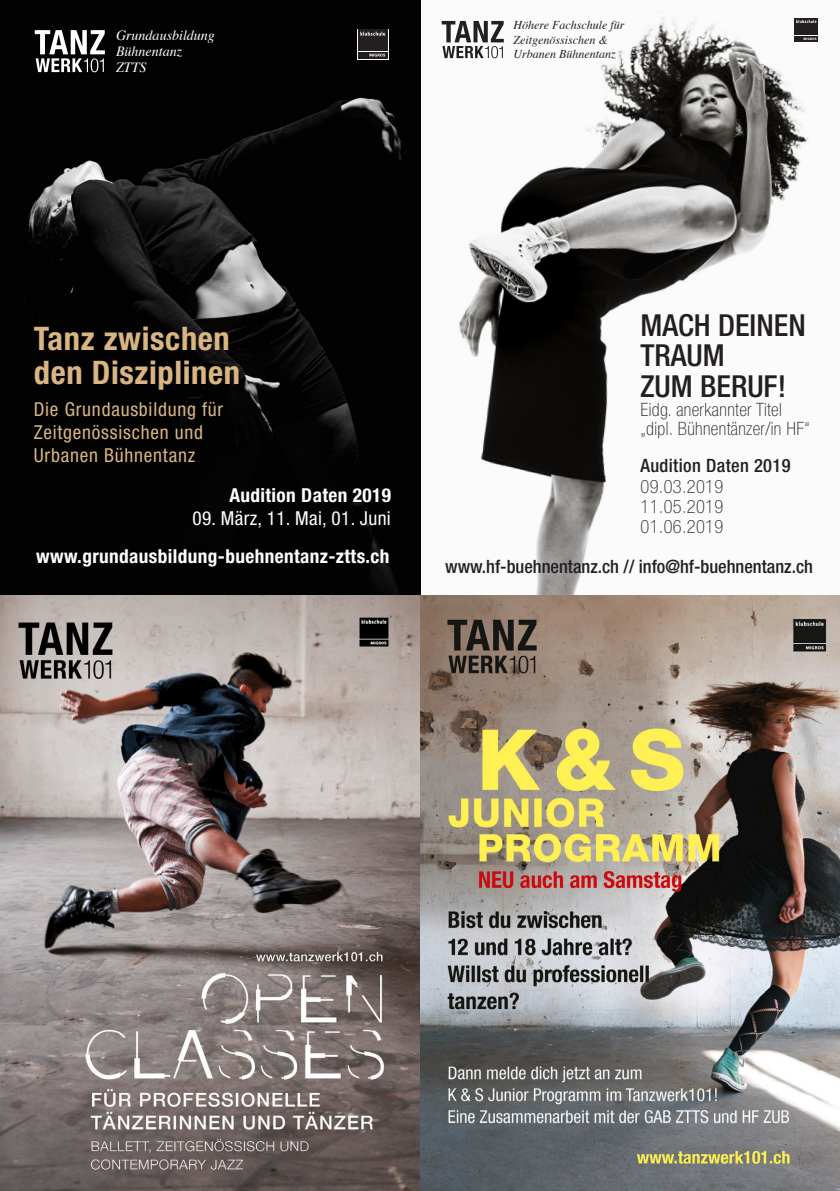
<style>
.page{position:relative;width:840px;height:1191px;background:#fff}
.page>*{position:absolute;margin:0;border:0;box-sizing:border-box;transform-origin:0 0}
.t1{font:700 condensed 32.4px/34.4px "Helvetica Neue LT";letter-spacing:.02em;color:#d9b581}
.t2{font:500 condensed 30.4px/30.4px "Helvetica Neue LT Std";color:#231f20}
.t3{font:condensed 19.2px/23px "Helvetica Neue LT";letter-spacing:.04em;color:#d9b581}
.t4{font:700 condensed 19.2px "Helvetica Neue LT";letter-spacing:.02em;color:#fff}
.t5{font:condensed 19.2px "Helvetica Neue LT";letter-spacing:.02em;color:#fff}
.t6{font:100 condensed 18.4px/20.2px "Helvetica Neue LT Std";letter-spacing:.02em;color:#231f20}
.t7{font:500 condensed 18.4px "Helvetica Neue LT";color:#231f20}
.t8{font:500 condensed 18.4px "Helvetica Neue LT Std";letter-spacing:.02em;color:#231f20}
.t9{font:italic 14px/16px "Times";color:#fff}
.t10{font:italic 12px/14.4px "Times";color:#231f20}
</style>
<div class="page">
<img style="left:0;top:0;width:839px;height:1191px">
<div style="left:794px;top:36px;width:23px;height:6px;background:#231f20"></div>
<div style="left:794px;top:18px;width:23px;height:17px;background:#231f20"></div>
<svg style="left:794px;top:35px;width:23px;height:5px"></svg>
<svg style="left:796px;top:20px;width:20px;height:3px"></svg>
<svg style="left:441px;top:21px;width:62px;height:37px"></svg>
<svg style="left:0;top:0;width:420px;height:595px;background:#090909"></svg>
<svg style="left:35px;top:30px;width:70px;height:42px"></svg>
<svg style="left:357px;top:29px;width:31px;height:31px"></svg>
<svg style="left:358px;top:56px;width:29px;height:3px"></svg>
<div style="left:358px;top:30px;width:29px;height:21px;background:#231f20"></div>
<svg style="left:358px;top:51px;width:29px;height:5px"></svg>
<svg style="left:360px;top:32px;width:25px;height:4px"></svg>
<p class="t9" style="left:116px;top:26px;width:100px">Grundausbildung<br>Bühnentanz<br>ZTTS</p>
<p class="t10" style="left:513px;top:17px;width:112px">Höhere Fachschule für<br>Zeitgenössischen &amp;<br>Urbanen Bühnentanz</p>
<h1 class="t1" style="left:34px;top:321px;width:208px">Tanz zwischen den Disziplinen</h1>
<p class="t3" style="left:34px;top:397px;width:191px">Die Grundausbildung für<br>Zeitgenössischen und<br>Urbanen Bühnentanz</p>
<p class="t4" style="left:229px;top:484px;width:163px">Audition Daten 2019</p>
<p class="t5" style="left:192px;top:507px;width:200px">09. März, 11. Mai, 01. Juni</p>
<p class="t4" style="left:36px;top:544px;width:354px">www.grundausbildung-buehnentanz-ztts.ch</p>
<h2 class="t2" style="left:640px;top:310px;width:167px">MACH DEINEN<br>TRAUM<br>ZUM BERUF!</h2>
<p class="t6" style="left:640px;top:400px;width:171px;line-height:19.4px">Eidg. anerkannter Titel „dipl. Bühnentänzer/in HF“</p>
<p class="t8" style="left:640px;top:455px;width:151px">AUDITION DATEN 2019</p>
<p class="t6" style="left:640px;top:476px;width:84px;text-align:justify">09.03.2019<br>11.05.2019<br>01.06.2019</p>
<p class="t7" style="left:445px;top:556px;width:369px">www.hf-buehnentanz.ch // info@hf-buehnentanz.ch</p>
</div>
